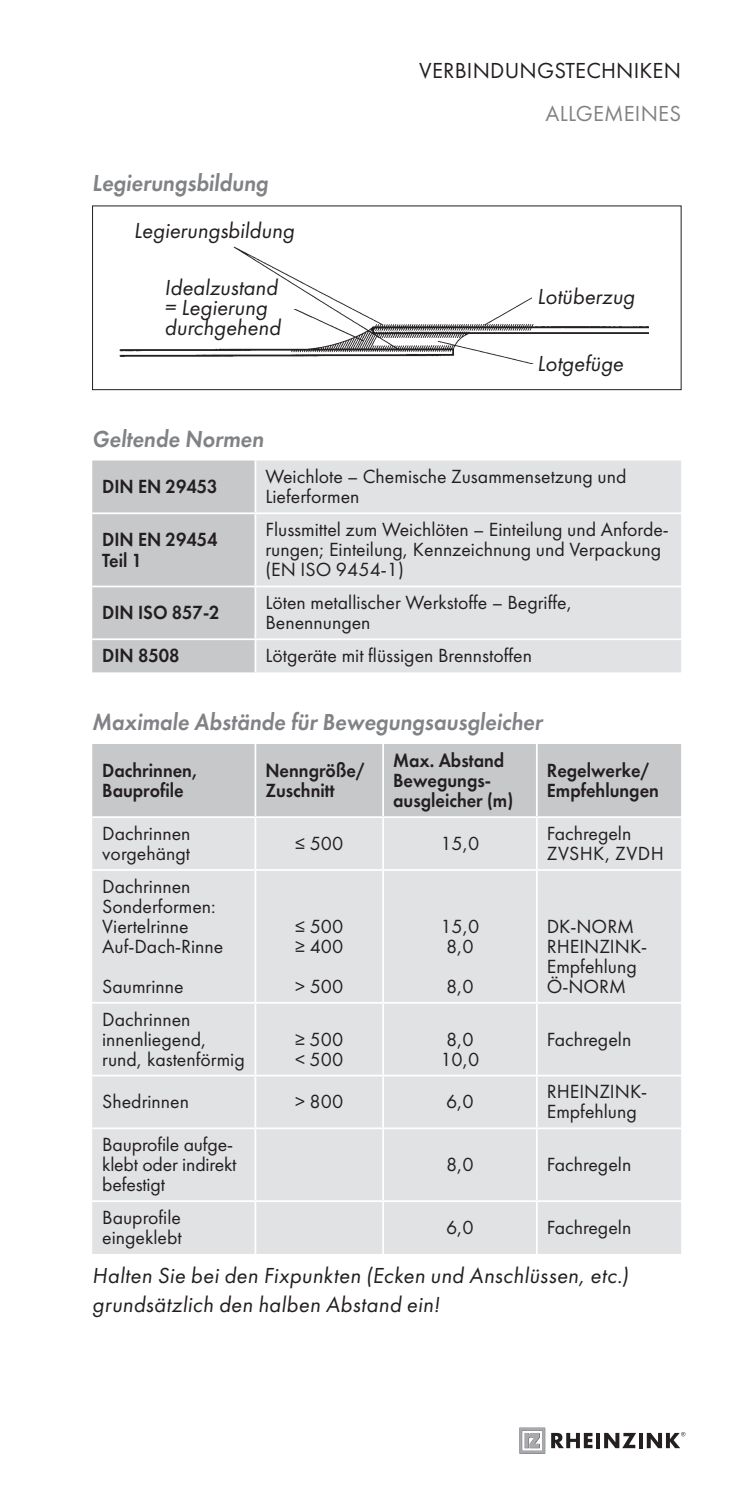
<style>
.page{position:relative;width:745px;height:1489px;background:#fff}
.page>*{position:absolute;margin:0;border:0;box-sizing:border-box;transform-origin:0 0}
.t1{font:italic 800 21.25px "RZ Futura";color:#808285}
.t2{font:italic 20px/20px "RZ Futura";letter-spacing:.01em;color:#231f20}
.t3{font:20px "RZ Futura";letter-spacing:.01em;color:#231f20}
.t4{font:20px "RZ Futura";letter-spacing:.01em;color:#808285}
.t5{font:17.5px/20px "RZ Futura";color:#231f20}
.t6{font:800 17.5px/20px "RZ Futura";color:#231f20}
</style>
<div class="page">
<svg style="left:551px;top:1432px;width:41px;height:15px"></svg>
<hr style="left:596px;top:1432px;width:4px;height:15px;background:#231f20">
<svg style="left:604px;top:1432px;width:31px;height:15px"></svg>
<svg style="left:639px;top:1433px;width:3px;height:14px"></svg>
<svg style="left:646px;top:1432px;width:39px;height:15px"></svg>
<svg style="left:519px;top:1427px;width:26px;height:26px"></svg>
<div style="left:92px;top:460px;width:162px;height:212px;background:#c7c8ca"></div>
<div style="left:256px;top:460px;width:424px;height:212px;background:#e1e2e4"></div>
<hr style="left:92px;top:512px;width:163px;height:2px;background:#fff">
<hr style="left:255px;top:512px;width:425px;height:2px;background:#fff">
<hr style="left:92px;top:585px;width:163px;height:2px;background:#fff">
<hr style="left:255px;top:585px;width:425px;height:2px;background:#fff">
<hr style="left:92px;top:638px;width:163px;height:2px;background:#fff">
<hr style="left:255px;top:638px;width:425px;height:2px;background:#fff">
<div style="left:92px;top:744px;width:588px;height:72px;background:#c7c8ca"></div>
<div style="left:92px;top:818px;width:588px;height:435px;background:#e1e2e4"></div>
<hr style="left:254px;top:744px;width:2px;height:72px;background:#fff">
<hr style="left:382px;top:744px;width:2px;height:72px;background:#fff">
<hr style="left:535px;top:744px;width:2px;height:72px;background:#fff">
<hr style="left:254px;top:818px;width:2px;height:51px;background:#fff">
<hr style="left:382px;top:818px;width:2px;height:51px;background:#fff">
<hr style="left:535px;top:818px;width:2px;height:51px;background:#fff">
<hr style="left:92px;top:869px;width:163px;height:1px;background:#fff">
<hr style="left:255px;top:869px;width:128px;height:1px;background:#fff">
<hr style="left:254px;top:870px;width:2px;height:131px;background:#fff">
<hr style="left:383px;top:869px;width:153px;height:1px;background:#fff">
<hr style="left:382px;top:870px;width:2px;height:131px;background:#fff">
<hr style="left:536px;top:869px;width:144px;height:1px;background:#fff">
<hr style="left:535px;top:870px;width:2px;height:131px;background:#fff">
<hr style="left:92px;top:1001px;width:163px;height:2px;background:#fff">
<hr style="left:255px;top:1001px;width:128px;height:2px;background:#fff">
<hr style="left:254px;top:1003px;width:2px;height:71px;background:#fff">
<hr style="left:383px;top:1001px;width:153px;height:2px;background:#fff">
<hr style="left:382px;top:1003px;width:2px;height:71px;background:#fff">
<hr style="left:536px;top:1001px;width:144px;height:2px;background:#fff">
<hr style="left:535px;top:1003px;width:2px;height:71px;background:#fff">
<hr style="left:92px;top:1074px;width:163px;height:2px;background:#fff">
<hr style="left:255px;top:1074px;width:128px;height:2px;background:#fff">
<hr style="left:254px;top:1076px;width:2px;height:51px;background:#fff">
<hr style="left:383px;top:1074px;width:153px;height:2px;background:#fff">
<hr style="left:382px;top:1076px;width:2px;height:51px;background:#fff">
<hr style="left:536px;top:1074px;width:144px;height:2px;background:#fff">
<hr style="left:535px;top:1076px;width:2px;height:51px;background:#fff">
<hr style="left:92px;top:1127px;width:163px;height:2px;background:#fff">
<hr style="left:255px;top:1127px;width:128px;height:2px;background:#fff">
<hr style="left:254px;top:1129px;width:2px;height:71px;background:#fff">
<hr style="left:383px;top:1127px;width:153px;height:2px;background:#fff">
<hr style="left:382px;top:1129px;width:2px;height:71px;background:#fff">
<hr style="left:536px;top:1127px;width:144px;height:2px;background:#fff">
<hr style="left:535px;top:1129px;width:2px;height:71px;background:#fff">
<hr style="left:92px;top:1200px;width:163px;height:1px;background:#fff">
<hr style="left:255px;top:1200px;width:128px;height:1px;background:#fff">
<hr style="left:254px;top:1201px;width:2px;height:52px;background:#fff">
<hr style="left:383px;top:1200px;width:153px;height:1px;background:#fff">
<hr style="left:382px;top:1201px;width:2px;height:52px;background:#fff">
<hr style="left:536px;top:1200px;width:144px;height:1px;background:#fff">
<hr style="left:535px;top:1201px;width:2px;height:52px;background:#fff">
<div style="left:92px;top:206px;width:589px;height:184px;border:1px solid #231f20"></div>
<img style="left:120px;top:247px;width:528px;height:116px">
<svg style="left:215px;top:262px;width:85px;height:49px"></svg>
<p class="t1" style="left:92px;top:171px;width:177px">Legierungsbildung</p>
<p class="t2" style="left:134px;top:221px;width:162px">Le gie rungs bil dung</p>
<p class="t2" style="left:164px;top:278px;width:117px">Idealzustand = Legierung durch ge hend</p>
<p class="t1" style="left:92px;top:426px;width:173px">Geltende Normen</p>
<p class="t3" style="left:419px;top:59px;width:263px">VERBINDUNGSTECHNIKEN</p>
<p class="t4" style="left:545px;top:102px;width:137px">ALLGEMEINES</p>
<p class="t2" style="left:537px;top:287px;width:99px">Lotüberzug</p>
<p class="t2" style="left:537px;top:354px;width:88px">Lotgefüge</p>
<p class="t6" style="left:102px;top:477px;width:117px">DIN EN 29453</p>
<p class="t5" style="left:265px;top:467px;width:362px">Weichlote – Chemische Zu sam men set zung und<br>Lieferformen</p>
<p class="t6" style="left:102px;top:529px;width:117px;line-height:21px">DIN EN 29454<br>Teil 1</p>
<p class="t5" style="left:265px;top:520px;width:404px">Flussmittel zum Weichlöten – Einteilung und Anforde&shy;rungen; Einteilung, Kennzeichnung und Verpackung (EN ISO 9454-1)</p>
<p class="t6" style="left:102px;top:603px;width:119px">DIN ISO 857-2</p>
<p class="t5" style="left:265px;top:593px;width:308px">Löten me tal li scher Werkstoffe – Begriffe,<br>Benennungen</p>
<p class="t6" style="left:102px;top:646px;width:79px">DIN 8508</p>
<p class="t5" style="left:265px;top:646px;width:268px">Lötgeräte mit flüssigen Brennstoffen</p>
<p class="t1" style="left:92px;top:710px;width:451px">Maximale Abstände für Bewegungsausgleicher</p>
<p class="t6" style="left:102px;top:761px;width:97px">Dachrinnen,<br>Bauprofile</p>
<p class="t6" style="left:265px;top:761px;width:102px">Nenngröße/<br>Zuschnitt</p>
<p class="t6" style="left:393px;top:751px;width:121px">Max. Abstand<br>Bewegungs&shy;ausgleicher (m)</p>
<p class="t6" style="left:546px;top:761px;width:113px">Regelwerke/<br>Empfehlungen</p>
<p class="t5" style="left:102px;top:824px;width:90px">Dachrinnen vorgehängt</p>
<p class="t5" style="left:295px;top:834px;width:50px">≤ 500</p>
<p class="t5" style="left:440px;top:834px;width:41px">15,0</p>
<p class="t5" style="left:546px;top:824px;width:118px">Fachregeln<br>ZVSHK, ZVDH</p>
<p class="t5" style="left:102px;top:876px;width:123px">Dachrinnen<br>Sonderformen:<br>Viertelrinne<br>Auf-Dach-Rinne</p>
<p class="t5" style="left:102px;top:976px;width:83px">Saumrinne</p>
<p class="t5" style="left:546px;top:916px;width:102px">DK-NORM<br>RHEINZINK-<br>Empfehlung<br>Ö-NORM</p>
<p class="t5" style="left:295px;top:916px;width:50px">≤ 500 ≥ 400</p>
<p class="t5" style="left:295px;top:976px;width:50px">&gt; 500</p>
<p class="t5" style="left:440px;top:916px;width:41px;text-align:center">15,0<br>8,0</p>
<p class="t5" style="left:445px;top:976px;width:29px">8,0</p>
<p class="t5" style="left:102px;top:1009px;width:144px">Dachrinnen innenliegend, rund, kastenförmig</p>
<p class="t5" style="left:295px;top:1029px;width:50px">≥ 500 &lt; 500</p>
<p class="t5" style="left:440px;top:1029px;width:41px;text-align:center">8,0<br>10,0</p>
<p class="t5" style="left:546px;top:1029px;width:86px">Fachregeln</p>
<p class="t5" style="left:102px;top:1092px;width:88px">Shedrinnen</p>
<p class="t5" style="left:295px;top:1092px;width:50px">&gt; 800</p>
<p class="t5" style="left:445px;top:1092px;width:29px">6,0</p>
<p class="t5" style="left:546px;top:1082px;width:102px">RHEINZINK-<br>Empfehlung</p>
<p class="t5" style="left:102px;top:1135px;width:136px">Bauprofile aufge&shy;klebt oder indirekt befestigt</p>
<p class="t5" style="left:445px;top:1155px;width:29px">8,0</p>
<p class="t5" style="left:546px;top:1155px;width:86px">Fachregeln</p>
<p class="t5" style="left:102px;top:1207px;width:81px">Bauprofile eingeklebt</p>
<p class="t5" style="left:445px;top:1217px;width:29px">6,0</p>
<p class="t5" style="left:546px;top:1217px;width:86px">Fachregeln</p>
<p class="t2" style="left:92px;top:1262px;width:537px;line-height:28.2px">Halten Sie bei den Fixpunkten (Ecken und Anschlüssen, etc.) grundsätzlich den halben Abstand ein!</p>
</div>
